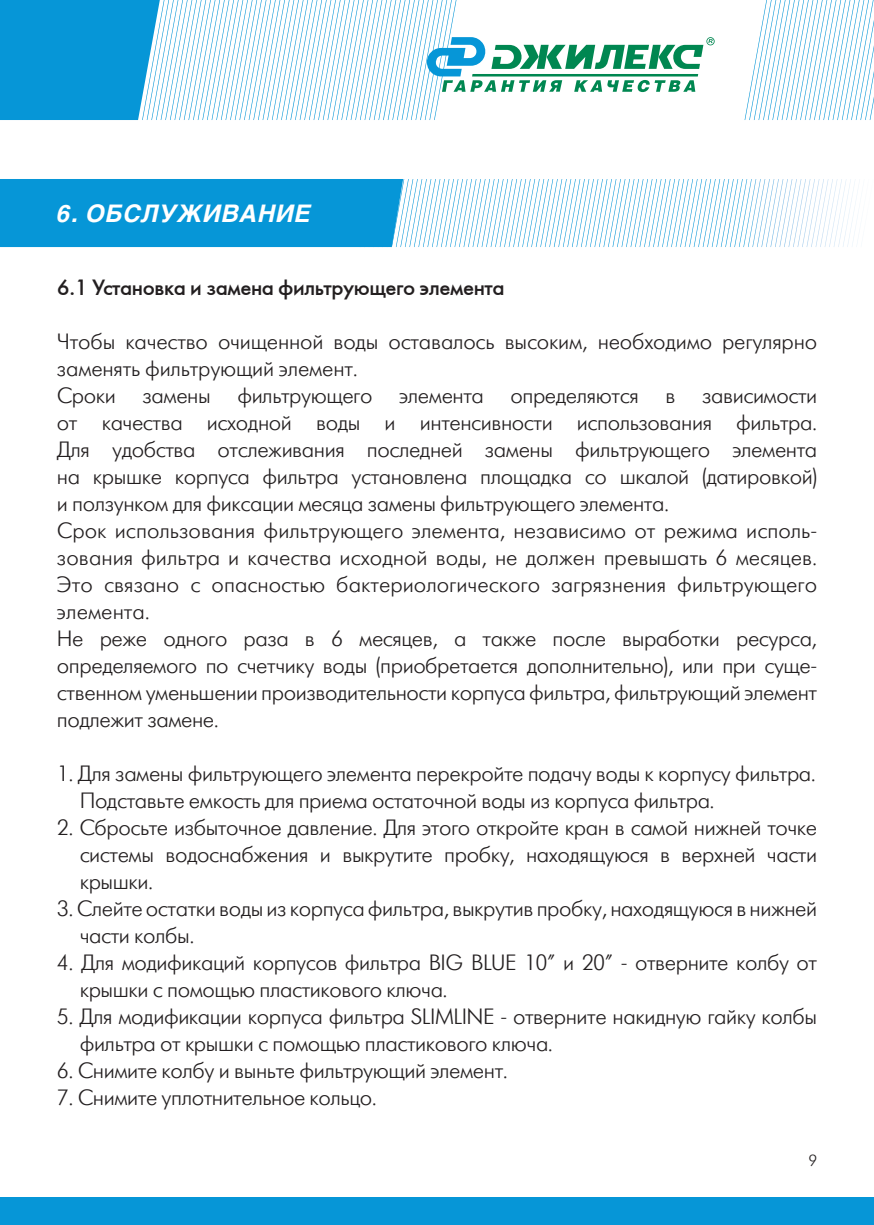
<style>
.page{position:relative;width:874px;height:1225px;background:#fff}
.page>*{position:absolute;margin:0;border:0;box-sizing:border-box;transform-origin:0 0}
.t1{font:italic 700 24px "Helios";letter-spacing:.03em;color:#fff}
.t2{font:22px/27px "Futuris Light C";letter-spacing:-.02em;color:#231f20;text-align:justify}
.t3{font:22px "Futuris C";letter-spacing:-.02em;color:#231f20}
.t4{font:16px "Futuris Light C";color:#231f20}
</style>
<div class="page">
<svg style="left:0;top:0;width:714px;height:120px"></svg>
<svg style="left:744px;top:0;width:129px;height:120px"></svg>
<div style="left:0;top:1197px;width:873px;height:28px;background:#0696d7"></div>
<div style="left:0;top:179px;width:403px;height:68px;background:#0696d7"></div>
<svg style="left:504px;top:179px;width:354px;height:68px"></svg>
<p class="t1" style="left:57px;top:200px;width:255px">6. ОБСЛУЖИВАНИЕ</p>
<p class="t3" style="left:57px;top:274px;width:449px">6.1 Установка и замена фильтрующего элемента</p>
<p class="t2" style="left:57px;top:329px;width:761px">Чтобы качество очищенной воды оставалось высоким, необходимо регулярно заменять фильтрующий элемент.</p>
<p class="t2" style="left:57px;top:383px;width:761px">Сроки замены фильтрующего элемента определяются в зависимости от качества исходной воды и интенсивности использования фильтра.<br>Для удобства отслеживания последней замены фильтрующего элемента на крышке корпуса фильтра установлена площадка со шкалой (датировкой) и ползунком для фиксации месяца замены фильтрующего элемента.</p>
<p class="t2" style="left:57px;top:518px;width:761px">Срок использования фильтрующего элемента, независимо от режима исполь&shy;зования фильтра и качества исходной воды, не должен превышать 6 месяцев.<br>Это связано с опасностью бактериологического загрязнения фильтрующего элемента.</p>
<p class="t2" style="left:57px;top:626px;width:761px">Не реже одного раза в 6 месяцев, а также после выработки ресурса, определяемого по счетчику воды (приобретается дополнительно), или при суще&shy;ственном уменьшении производительности корпуса фильтра, фильтрующий элемент подлежит замене.</p>
<p class="t2" style="left:57px;top:761px;width:760px">1. Для замены фильтрующего элемента перекройте подачу воды к корпусу фильтра.</p>
<p class="t2" style="left:80px;top:788px;width:636px">Подставьте емкость для приема остаточной воды из корпуса фильтра.</p>
<p class="t2" style="left:57px;top:815px;width:761px">2. Сбросьте избыточное давление. Для этого откройте кран в самой нижней точке</p>
<p class="t2" style="left:80px;top:842px;width:738px">системы водоснабжения и выкрутите пробку, находящуюся в верхней части крышки.</p>
<p class="t2" style="left:57px;top:896px;width:761px">3. Слейте остатки воды из корпуса фильтра, выкрутив пробку, находящуюся в нижней</p>
<p class="t2" style="left:80px;top:923px;width:116px">части колбы.</p>
<p class="t2" style="left:57px;top:950px;width:761px">4. Для модификаций корпусов фильтра BIG BLUE 10” и 20” - отверните колбу от</p>
<p class="t2" style="left:80px;top:977px;width:369px">крышки с помощью пластикового ключа.</p>
<p class="t2" style="left:57px;top:1004px;width:761px">5. Для модификации корпуса фильтра SLIMLINE - отверните накидную гайку колбы</p>
<p class="t2" style="left:80px;top:1031px;width:474px">фильтра от крышки с помощью пластикового ключа.</p>
<p class="t2" style="left:57px;top:1058px;width:452px">6. Снимите колбу и выньте фильтрующий элемент.</p>
<p class="t2" style="left:57px;top:1085px;width:321px">7. Снимите уплотнительное кольцо.</p>
<p class="t4" style="left:808px;top:1152px;width:10px">9</p>
</div>
